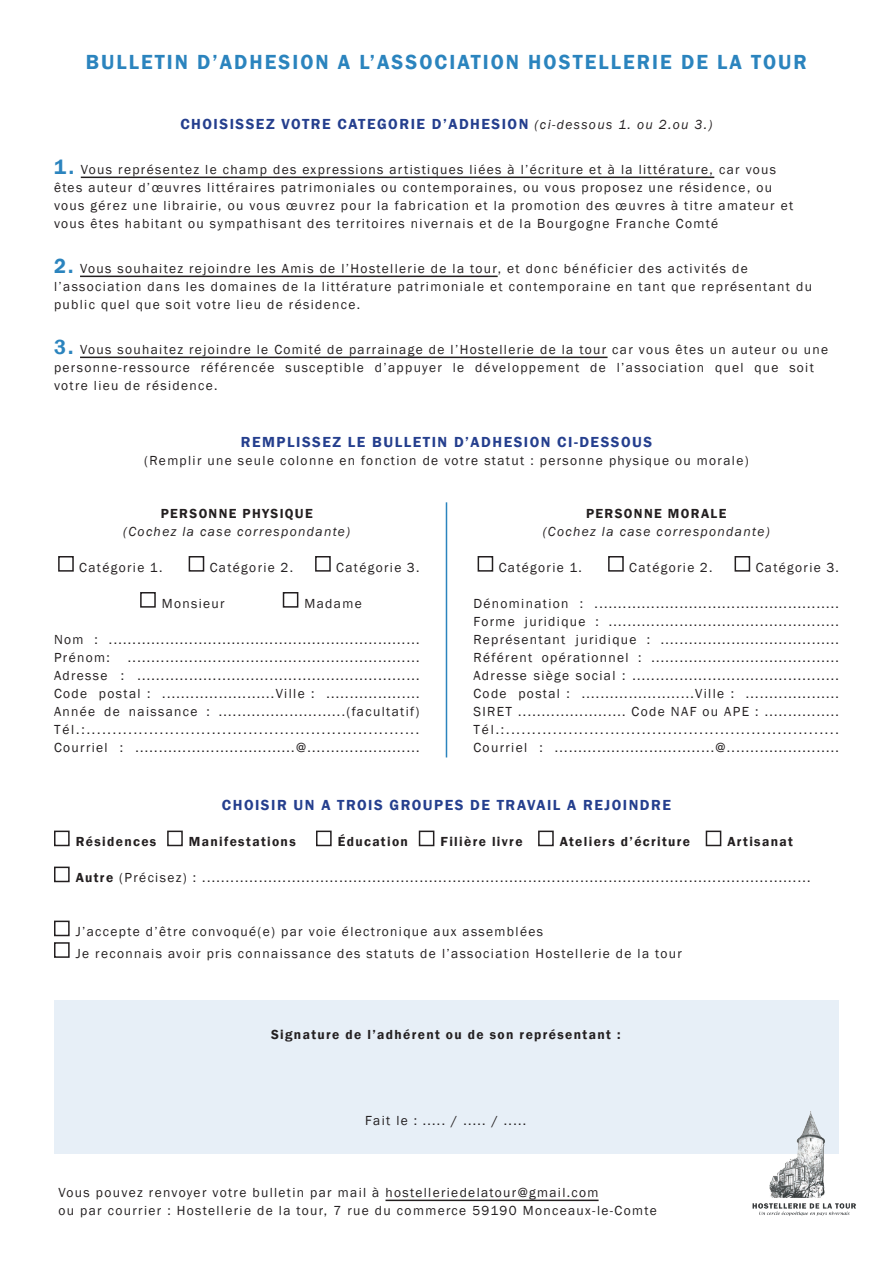
<style>
.page{position:relative;width:893px;height:1263px;background:#fff}
.page>*{position:absolute;margin:0;border:0;box-sizing:border-box;transform-origin:0 0}
.t1{font:600 21px "Franklin Gothic";letter-spacing:.1em;color:#2b84be}
.t2{font:600 15px "Franklin Gothic";letter-spacing:.1em;color:#253f8e}
.t3{font:13.5px/18px "Franklin Gothic";letter-spacing:.1em;color:#231f20}
.t4{font:600 13.5px "Franklin Gothic";letter-spacing:.1em;color:#231f20}
.t5{font:italic 13.5px "Franklin Gothic";letter-spacing:.1em;color:#231f20}
.s1{font-weight:400;font-style:italic;font-size:13.5px;color:#231f20}
.s2{font-weight:600;font-size:21px;color:#2b84be}
.s3{font-weight:600}
</style>
<div class="page">
<div style="left:54px;top:1000px;width:785px;height:154px;background:#e7eff7"></div>
<hr style="left:81px;top:177px;width:633px;height:1px;background:#231f20">
<hr style="left:80px;top:276px;width:418px;height:1px;background:#231f20">
<hr style="left:80px;top:357px;width:528px;height:1px;background:#231f20">
<div style="left:478px;top:556px;width:15px;height:16px;border:2px solid #231f20"></div>
<div style="left:608px;top:556px;width:16px;height:16px;border:2px solid #231f20"></div>
<div style="left:735px;top:556px;width:15px;height:16px;border:2px solid #231f20"></div>
<div style="left:54px;top:830px;width:16px;height:16px;border:2px solid #231f20"></div>
<div style="left:167px;top:830px;width:16px;height:16px;border:2px solid #231f20"></div>
<div style="left:316px;top:830px;width:16px;height:16px;border:2px solid #231f20"></div>
<div style="left:419px;top:830px;width:15px;height:16px;border:2px solid #231f20"></div>
<div style="left:538px;top:830px;width:16px;height:16px;border:2px solid #231f20"></div>
<div style="left:706px;top:830px;width:15px;height:16px;border:2px solid #231f20"></div>
<div style="left:54px;top:866px;width:16px;height:16px;border:2px solid #231f20"></div>
<div style="left:54px;top:920px;width:16px;height:16px;border:2px solid #231f20"></div>
<div style="left:54px;top:942px;width:16px;height:16px;border:2px solid #231f20"></div>
<div style="left:58px;top:556px;width:16px;height:16px;border:2px solid #231f20"></div>
<div style="left:189px;top:556px;width:15px;height:16px;border:2px solid #231f20"></div>
<div style="left:315px;top:556px;width:16px;height:16px;border:2px solid #231f20"></div>
<div style="left:140px;top:592px;width:16px;height:16px;border:2px solid #231f20"></div>
<div style="left:283px;top:592px;width:15px;height:16px;border:2px solid #231f20"></div>
<hr style="left:446px;top:502px;width:1px;height:255px;background:#2b84be">
<hr style="left:385px;top:1199px;width:214px;height:2px;background:#231f20">
<img style="left:752px;top:1111px;width:104px;height:105px">
<p class="t1" style="left:86px;top:49px;width:723px">BULLETIN D’ADHESION A L’ASSOCIATION HOSTELLERIE DE LA TOUR</p>
<p class="t2" style="left:180px;top:115px;width:534px">CHOISISSEZ VOTRE CATEGORIE D’ADHESION <span class="s1">(ci-dessous 1. ou 2.ou 3.)</span></p>
<p class="t3" style="left:54px;top:161px;width:724px"><span class="s2">1.</span> Vous représentez le champ des expressions artistiques liées à l’écriture et à la littérature, car vous</p>
<p class="t3" style="left:54px;top:179px;width:720px">êtes auteur d’œuvres littéraires patrimoniales ou contemporaines, ou vous proposez une résidence, ou</p>
<p class="t3" style="left:54px;top:197px;width:741px">vous gérez une librairie, ou vous œuvrez pour la fabrication et la promotion des œuvres à titre amateur et</p>
<p class="t3" style="left:54px;top:215px;width:666px">vous êtes habitant ou sympathisant des territoires nivernais et de la Bourgogne Franche Comté</p>
<p class="t3" style="left:54px;top:260px;width:759px"><span class="s2">2.</span> Vous souhaitez rejoindre les Amis de l’Hostellerie de la tour, et donc bénéficier des activités de l’association dans les domaines de la littérature patrimoniale et contemporaine en tant que représentant du public quel que soit votre lieu de résidence.</p>
<p class="t3" style="left:54px;top:341px;width:776px"><span class="s2">3.</span> Vous souhaitez rejoindre le Comité de parrainage de l’Hostellerie de la tour car vous êtes un auteur ou une</p>
<p class="t3" style="left:54px;top:359px;width:761px">personne-ressource référencée susceptible d’appuyer le développement de l’association quel que soit</p>
<p class="t3" style="left:54px;top:377px;width:165px">votre lieu de résidence.</p>
<p class="t2" style="left:241px;top:433px;width:413px">REMPLISSEZ LE BULLETIN D’ADHESION CI-DESSOUS</p>
<p class="t3" style="left:144px;top:452px;width:606px">(Remplir une seule colonne en fonction de votre statut : personne physique ou morale)</p>
<p class="t4" style="left:161px;top:505px;width:154px">PERSONNE PHYSIQUE</p>
<p class="t5" style="left:123px;top:523px;width:229px">(Cochez la case correspondante)</p>
<p class="t3" style="left:79px;top:558px;width:85px">Catégorie 1.</p>
<p class="t3" style="left:210px;top:558px;width:85px">Catégorie 2.</p>
<p class="t3" style="left:336px;top:558px;width:85px">Catégorie 3.</p>
<p class="t3" style="left:162px;top:594px;width:64px">Monsieur</p>
<p class="t3" style="left:304px;top:594px;width:59px">Madame</p>
<p class="t3" style="left:54px;top:630px;width:367px">Nom : ..................................................................</p>
<p class="t3" style="left:54px;top:648px;width:57px">Prénom:</p>
<p class="t3" style="left:128px;top:648px;width:293px">..............................................................</p>
<p class="t3" style="left:54px;top:666px;width:367px">Adresse : ............................................................</p>
<p class="t3" style="left:54px;top:684px;width:367px">Code postal : ........................Ville : ....................</p>
<p class="t3" style="left:54px;top:702px;width:367px">Année de naissance : ...........................(facultatif)</p>
<p class="t3" style="left:54px;top:720px;width:367px">Tél.:................................................................</p>
<p class="t3" style="left:54px;top:738px;width:367px">Courriel : ..................................@........................</p>
<p class="t4" style="left:586px;top:505px;width:142px">PERSONNE MORALE</p>
<p class="t5" style="left:543px;top:523px;width:229px">(Cochez la case correspondante)</p>
<p class="t3" style="left:499px;top:558px;width:85px">Catégorie 1.</p>
<p class="t3" style="left:629px;top:558px;width:85px">Catégorie 2.</p>
<p class="t3" style="left:756px;top:558px;width:85px">Catégorie 3.</p>
<p class="t3" style="left:473px;top:594px;width:367px">Dénomination : ....................................................</p>
<p class="t3" style="left:473px;top:612px;width:367px">Forme juridique : .................................................</p>
<p class="t3" style="left:473px;top:630px;width:367px">Représentant juridique : ......................................</p>
<p class="t3" style="left:473px;top:648px;width:367px">Référent opérationnel : ........................................</p>
<p class="t3" style="left:473px;top:666px;width:367px">Adresse siège social : ............................................<br>Code postal : ........................Ville : ....................</p>
<p class="t3" style="left:473px;top:702px;width:367px">SIRET ....................... Code NAF ou APE : ................</p>
<p class="t3" style="left:473px;top:720px;width:367px">Tél.:................................................................</p>
<p class="t3" style="left:473px;top:738px;width:367px">Courriel : ..................................@........................</p>
<p class="t2" style="left:222px;top:796px;width:451px">CHOISIR UN A TROIS GROUPES DE TRAVAIL A REJOINDRE</p>
<p class="t4" style="left:76px;top:833px;width:82px">Résidences</p>
<p class="t4" style="left:189px;top:833px;width:108px">Manifestations</p>
<p class="t4" style="left:338px;top:833px;width:72px">Éducation</p>
<p class="t4" style="left:440px;top:833px;width:84px">Filière livre</p>
<p class="t4" style="left:560px;top:833px;width:132px">Ateliers d’écriture</p>
<p class="t4" style="left:727px;top:833px;width:67px">Artisanat</p>
<p class="t3" style="left:76px;top:869px;width:736px"><span class="s3">Autre</span> (Précisez) : .................................................................................................................................</p>
<p class="t3" style="left:76px;top:923px;width:469px">J’accepte d’être convoqué(e) par voie électronique aux assemblées</p>
<p class="t3" style="left:76px;top:945px;width:608px">Je reconnais avoir pris connaissance des statuts de l’association Hostellerie de la tour</p>
<p class="t4" style="left:271px;top:1026px;width:351px">Signature de l’adhérent ou de son représentant :</p>
<p class="t3" style="left:365px;top:1112px;width:162px">Fait le : ..... / ..... / .....</p>
<p class="t3" style="left:58px;top:1184px;width:542px">Vous pouvez renvoyer votre bulletin par mail à hostelleriedelatour@gmail.com</p>
<p class="t3" style="left:58px;top:1202px;width:600px">ou par courrier : Hostellerie de la tour, 7 rue du commerce 59190 Monceaux-le-Comte</p>
</div>
